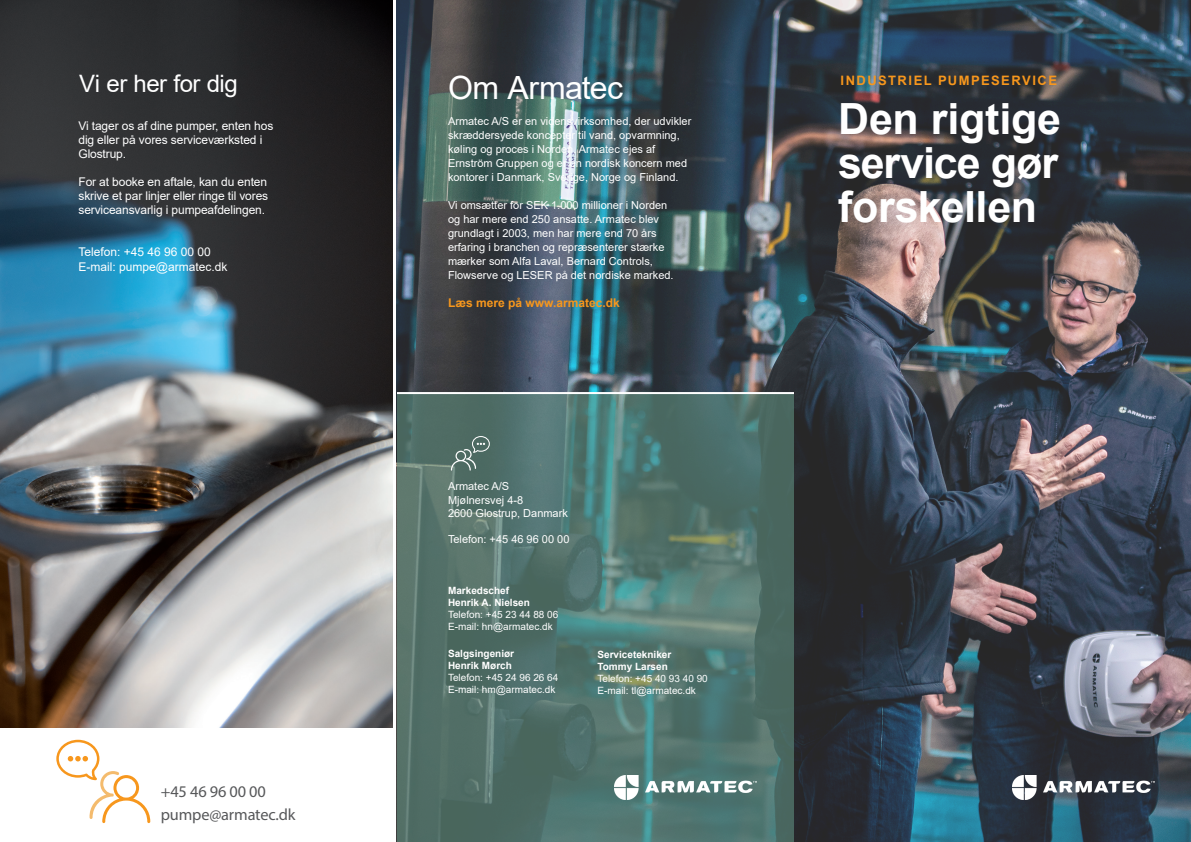
<style>
.page{position:relative;width:1191px;height:842px;background:#fff}
.page>*{position:absolute;margin:0;border:0;box-sizing:border-box;transform-origin:0 0}
.Stor_rubrik{font:700 43px/44px "Arial";letter-spacing:-.01em;color:#fff;text-align:justify}
.Stor_rubrik-2{font:32px "Arial";letter-spacing:-.02em;color:#fff}
.Ingress{font:24px "Arial";letter-spacing:-.02em;color:#fff}
.Ingress-2{font:16.3px "Myriad Pro";letter-spacing:-.01em;color:#57585a}
.t1{font:700 13px "Arial";letter-spacing:.115em;color:#f7971d}
.Ingress-3{font:12px/14px "Arial";letter-spacing:-.01em;color:#fff}
.Ingress-4{font:700 12px "Arial";color:#f7971d}
.Ingress-5{font:11px/14px "Arial";color:#fff}
.t2{font:10px/12px "Arial";color:#fff}
.t3{font:700 10px "Arial";color:#fff}
.s1{font-weight:700}
</style>
<div class="page">
<img style="left:397px;top:0;width:794px;height:842px">
<img style="left:0;top:0;width:392px;height:727px">
<img style="left:1013px;top:775px;width:142px;height:24px">
<svg style="left:56px;top:740px;width:94px;height:83px"></svg>
<svg style="left:397px;top:394px;width:397px;height:448px;background:#52736d"></svg>
<hr style="left:397px;top:392px;width:397px;height:2px;background:#fff">
<img style="left:614px;top:775px;width:142px;height:24px">
<svg style="left:451px;top:436px;width:39px;height:35px"></svg>
<p class="Ingress" style="left:79px;top:67px;width:160px">Vi er her for dig</p>
<p class="Ingress-3" style="left:78px;top:118px;width:196px">Vi tager os af dine pumper, enten hos dig eller på vores serviceværksted i<br>Glostrup.</p>
<p class="Ingress-3" style="left:78px;top:174px;width:191px;text-align:justify">For at booke en aftale, kan du enten skrive et par linjer eller ringe til vores serviceansvarlig i pumpeafdelingen.</p>
<p class="Ingress-3" style="left:78px;top:245px;width:134px">Telefon: +45 46 96 00 00</p>
<p class="Ingress-3" style="left:78px;top:259px;width:150px">E-mail: pumpe@armatec.dk</p>
<p class="Ingress-2" style="left:161px;top:781px;width:107px">+45 46 96 00 00</p>
<p class="Ingress-2" style="left:161px;top:804px;width:136px">pumpe@armatec.dk</p>
<p class="Stor_rubrik-2" style="left:448px;top:65px;width:176px">Om Armatec</p>
<p class="Ingress-5" style="left:448px;top:114px;width:245px">Armatec A/S er en vidensvirksomhed, der udvikler skræddersyede koncepter til vand, opvarmning, køling og proces i Norden. Armatec ejes af Ernström Gruppen og er en nordisk koncern med kontorer i Danmark, Sverige, Norge og Finland.</p>
<p class="Ingress-5" style="left:448px;top:198px;width:227px">Vi omsætter for SEK 1.000 millioner i Norden og har mere end 250 ansatte. Armatec blev grundlagt i 2003, men har mere end 70 års erfaring i branchen og repræsenterer stærke mærker som Alfa Laval, Bernard Controls, Flowserve og LESER på det nordiske marked.</p>
<p class="Ingress-4" style="left:448px;top:294px;width:173px">Læs mere på www.armatec.dk</p>
<p class="Ingress-5" style="left:448px;top:479px;width:63px">Armatec A/S</p>
<p class="Ingress-5" style="left:448px;top:493px;width:121px;line-height:13.2px">Mjølnersvej 4-8<br>2600 Glostrup, Danmark</p>
<p class="Ingress-5" style="left:448px;top:532px;width:123px">Telefon: +45 46 96 00 00</p>
<p class="t3" style="left:448px;top:583px;width:63px">Markedschef</p>
<p class="t2" style="left:448px;top:596px;width:112px"><span class="s1">Henrik A. Nielsen<br></span>Telefon: +45 23 44 88 06</p>
<p class="t2" style="left:448px;top:620px;width:106px">E-mail: hn@armatec.dk</p>
<p class="t3" style="left:448px;top:646px;width:68px">Salgsingeniør</p>
<p class="t2" style="left:448px;top:659px;width:112px"><span class="s1">Henrik Mørch<br></span>Telefon: +45 24 96 26 64</p>
<p class="t2" style="left:448px;top:683px;width:109px">E-mail: hm@armatec.dk</p>
<p class="t3" style="left:597px;top:647px;width:75px">Servicetekniker</p>
<p class="t3" style="left:597px;top:659px;width:72px">Tommy Larsen</p>
<p class="t2" style="left:597px;top:672px;width:112px">Telefon: +45 40 93 40 90</p>
<p class="t2" style="left:597px;top:684px;width:100px">E-mail: tl@armatec.dk</p>
<p class="t1" style="left:840px;top:71px;width:218px">INDUSTRIEL PUMPESERVICE</p>
<p class="Stor_rubrik" style="left:838px;top:97px;width:224px">Den rigtige service gør forskellen</p>
</div>
